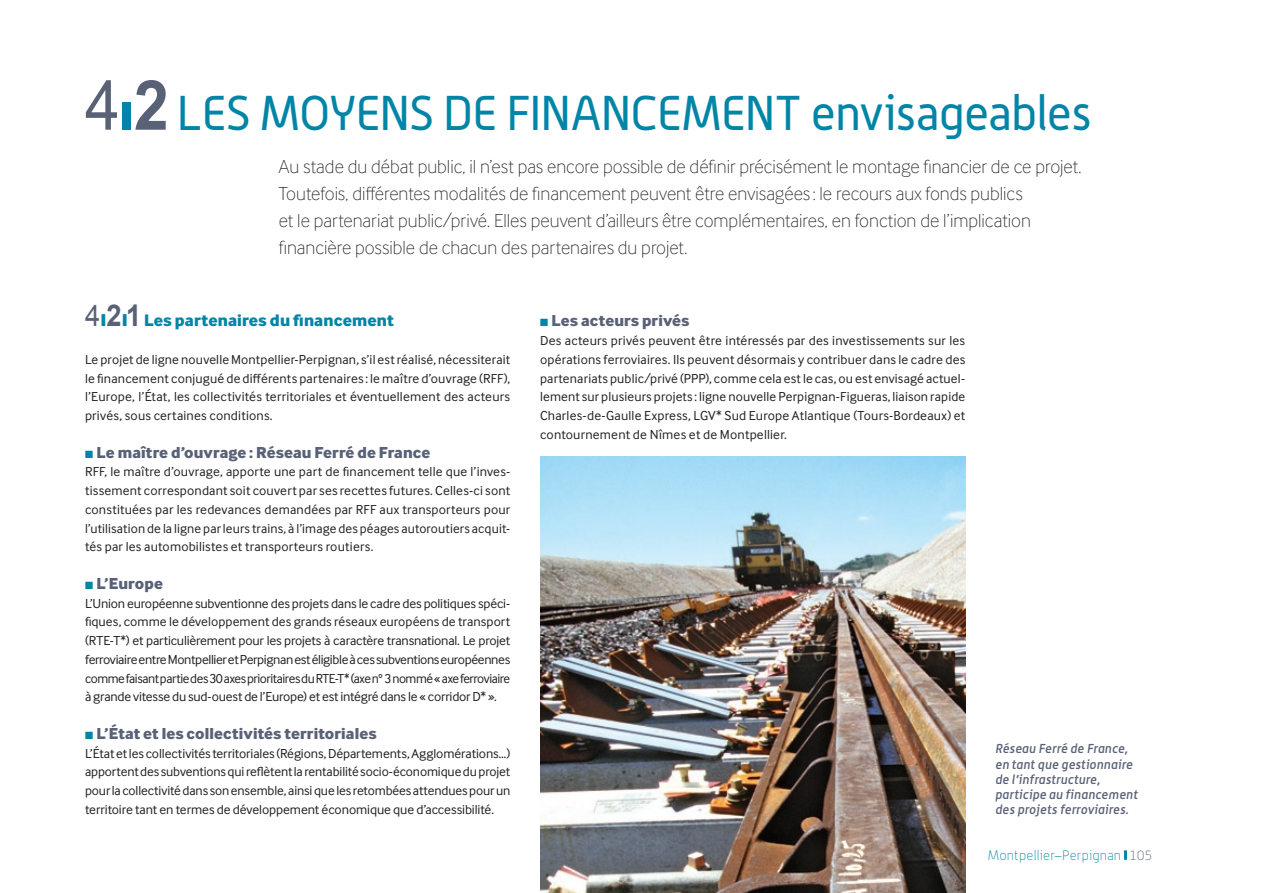
<style>
.page{position:relative;width:1263px;height:893px;background:#fff}
.page>*{position:absolute;margin:0;border:0;box-sizing:border-box;transform-origin:0 0}
.t1{font:48px "Alwyn";letter-spacing:-.02em;color:#0085a7}
.t2{font:100 19.5px/27px "Inter Face";color:#231f20}
.t3{font:17.25px "Inter Face X Bold";letter-spacing:.005em;color:#0085a7}
.t4{font:16.5px "Inter Face X Bold";letter-spacing:.005em;color:#596176}
.t5{font:13.5px/18.8px "Inter Face";letter-spacing:.01em;color:#231f20;text-align:justify}
.t6{font:100 13.5px "Alwyn";letter-spacing:.015em;color:#0085a7}
.t7{font:italic 500 12.75px/15.3px "Alwyn";letter-spacing:.015em;color:#596176}
.s1{font-family:"Arial";font-size:69.15px;color:#596176}
.s2{font-family:"Arial";font-weight:700;font-size:38.1px}
.s3{font-family:"Arial";font-weight:700;font-size:69.15px;color:#596176}
.s4{font-family:"Arial";font-size:30px;color:#596176}
.s5{font-family:"Arial";font-weight:700;font-size:16.5px}
.s6{font-family:"Arial";font-weight:700;font-size:30px;color:#596176}
.s7{color:#0085a7}
.s8{color:#596176}
</style>
<div class="page">
<svg style="left:1124px;top:850px;width:3px;height:10px"></svg>
<img style="left:540px;top:456px;width:425px;height:437px">
<h1 class="t1" style="left:85px;top:85px;width:485px"><span class="s1">4</span><span class="s2">l</span><span class="s3">2</span> LES MOYENS DE FINAN</h1>
<h1 class="t1" style="left:631px;top:85px;width:463px">CEMENT ENVISAGEABLES</h1>
<p class="t2" style="left:279px;top:153px;width:804px">Au stade du débat public, il n’est pas encore possible de définir précisément le montage financier de ce projet.<br>Toutefois, différentes modalités de financement peuvent être envisagées: le recours aux fonds publics<br>et le partenariat public/privé. Elles peuvent d’ailleurs être complémentaires, en fonction de l’implication financière possible de chacun des partenaires du projet.</p>
<p class="t3" style="left:85px;top:310px;width:310px"><span class="s4">4</span><span class="s5">l</span><span class="s6">2</span><span class="s5">l</span><span class="s6">1</span> Les partenaires du financement</p>
<p class="t5" style="left:85px;top:350px;width:427px">Le projet de ligne nouvelle Montpellier-Perpignan, s’il est réalisé, nécessiterait le financement conjugué de différents partenaires : le maître d’ouvrage (RFF), l’Europe, l’État, les collectivités territoriales et éventuellement des acteurs privés, sous certaines conditions.</p>
<p class="t4" style="left:85px;top:442px;width:347px"><span class="s7">■</span> Le maître d’ouvrage : Réseau Ferré de France</p>
<p class="t5" style="left:85px;top:462px;width:427px">RFF, le maître d’ouvrage, apporte une part de financement telle que l’inves&shy;tissement correspondant soit couvert par ses recettes futures. Celles-ci sont constituées par les redevances demandées par RFF aux transporteurs pour l’utilisation de la ligne par leurs trains, à l’image des péages autoroutiers acquit&shy;tés par les automobilistes et transporteurs routiers.</p>
<p class="t4" style="left:85px;top:573px;width:79px"><span class="s7">■</span> L’Europe</p>
<p class="t5" style="left:85px;top:594px;width:427px">L’Union européenne subventionne des projets dans le cadre des politiques spéci&shy;fiques, comme le développement des grands réseaux européens de transport (RTE-T*) et particulièrement pour les projets à caractère transnational. Le projet ferroviaire entre Montpellier et Perpignan est éligible à ces subventions européennes comme faisant partie des 30 axes prioritaires du RTE-T* (axe n°3 nommé «axe ferroviaire à grande vitesse du sud-ouest de l’Europe) et est intégré dans le « corridorD* ».</p>
<p class="t4" style="left:85px;top:723px;width:293px"><span class="s7">■</span> L’État et les collectivités territoriales</p>
<p class="t5" style="left:85px;top:744px;width:427px">L’État et les collectivités territoriales (Régions, Départements, Agglomérations…) apportent des subventions qui reflètent la rentabilité socio-économique du projet pour la collectivité dans son ensemble, ainsi que les retombées attendues pour un territoire tant en termes de développement économique que d’accessibilité.</p>
<p class="t4" style="left:540px;top:311px;width:151px"><span class="s7">■</span> Les acteurs privés</p>
<p class="t5" style="left:540px;top:331px;width:427px">Des acteurs privés peuvent être intéressés par des investissements sur les opérations ferroviaires. Ils peuvent désormais y contribuer dans le cadre des partenariats public/privé (PPP), comme cela est le cas, ou est envisagé actuel&shy;lement sur plusieurs projets: ligne nouvelle Perpignan-Figueras, liaison rapide Charles-de-Gaulle Express, LGV* Sud Europe Atlantique (Tours-Bordeaux) et contournement de Nîmes et de Montpellier.</p>
<p class="t7" style="left:995px;top:741px;width:144px">Réseau Ferré de France, en tant que gestionnaire de l’infrastructure, participe au financement des projets ferroviaires.</p>
<p class="t6" style="left:904px;top:847px;width:249px"><span class="s8">ligne nouvelle</span> Montpellier–Perpignan <span class="s8">105</span></p>
</div>
